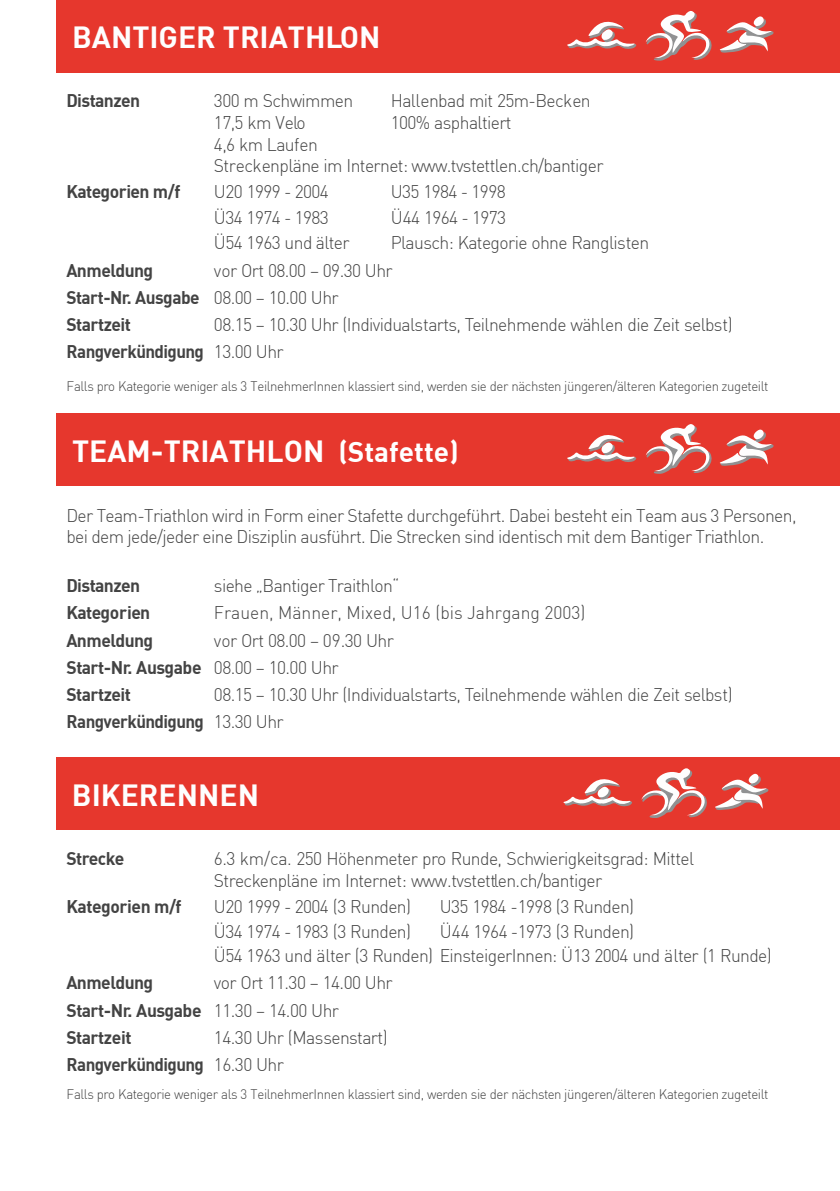
<style>
.page{position:relative;width:840px;height:1191px;background:#fff}
.page>*{position:absolute;margin:0;border:0;box-sizing:border-box;transform-origin:0 0}
.t1{font:30px "DIN Bold";color:#fefefe}
.t2{font:30px "DIN Bold";color:#fff}
.t3{font:300 18px/21.6px "DIN";letter-spacing:-.035em;color:#434343}
.t4{font:18px/27.2px "DIN Bold";letter-spacing:-.035em;color:#434343}
.t5{font:18px "DIN Bold";letter-spacing:-.035em;color:#434343;scale:.94 1}
.t6{font:300 18px "DIN";color:#434343}
.t7{font:18px/27.2px "DIN Bold";letter-spacing:-.035em;color:#434343;scale:.96 1}
.t8{font:300 13.6px "DIN";letter-spacing:-.03em;color:#434343}
.s1{font-family:"DIN";font-weight:300}
.s2{font-size:28px}
</style>
<div class="page">
<div style="left:57px;top:757px;width:782px;height:72px;background:#e6372d"></div>
<svg style="left:641px;top:768px;width:66px;height:50px"></svg>
<svg style="left:563px;top:779px;width:69px;height:27px"></svg>
<svg style="left:715px;top:773px;width:53px;height:37px"></svg>
<div style="left:57px;top:0;width:782px;height:72px;background:#e6372d"></div>
<svg style="left:645px;top:10px;width:67px;height:51px"></svg>
<svg style="left:567px;top:21px;width:69px;height:28px"></svg>
<svg style="left:719px;top:16px;width:54px;height:37px"></svg>
<div style="left:57px;top:413px;width:782px;height:72px;background:#e6372d"></div>
<svg style="left:645px;top:424px;width:67px;height:50px"></svg>
<svg style="left:567px;top:435px;width:69px;height:27px"></svg>
<svg style="left:719px;top:429px;width:54px;height:37px"></svg>
<h1 class="t1" style="left:72px;top:18px;width:310px">BANTIGER TRIATHLON</h1>
<p class="t4" style="left:66px;top:87px;width:75px">Distanzen</p>
<p class="t3" style="left:214px;top:92px;width:141px">300 m Schwimmen</p>
<p class="t3" style="left:390px;top:92px;width:201px">Hallenbad mit 25m-Becken</p>
<p class="t3" style="left:214px;top:114px;width:93px">17,5 km Velo</p>
<p class="t3" style="left:390px;top:114px;width:122px">100% asphaltiert</p>
<p class="t3" style="left:214px;top:135px;width:391px">4,6 km Laufen<br>Streckenpläne im Internet: www.tvstettlen.ch/bantiger</p>
<p class="t4" style="left:66px;top:177px;width:115px">Kategorien m/f</p>
<p class="t3" style="left:214px;top:183px;width:116px">U20 1999 - 2004</p>
<p class="t3" style="left:390px;top:183px;width:116px">U35 1984 - 1998</p>
<p class="t3" style="left:214px;top:208px;width:116px">Ü34 1974 - 1983</p>
<p class="t3" style="left:390px;top:208px;width:117px">Ü44 1964 - 1973</p>
<p class="t3" style="left:214px;top:234px;width:137px">Ü54 1963 und älter</p>
<p class="t3" style="left:390px;top:234px;width:260px">Plausch: Kategorie ohne Ranglisten</p>
<p class="t4" style="left:66px;top:256px;width:88px">Anmeldung</p>
<p class="t3" style="left:214px;top:261px;width:180px">vor Ort 08.00 – 09.30 Uhr</p>
<p class="t7" style="left:66px;top:283px;width:285px">Start-Nr. Ausgabe <span class="s1">08.00 – 10.00 Uhr<br></span>Startzeit</p>
<p class="t3" style="left:214px;top:316px;width:520px">08.15 – 10.30 Uhr (Individualstarts, Teilnehmende wählen die Zeit selbst)</p>
<p class="t5" style="left:66px;top:340px;width:233px">Rangverkündigung <span class="s1">13.00 Uhr</span></p>
<p class="t8" style="left:66px;top:381px;width:703px">Falls pro Kategorie weniger als 3 TeilnehmerInnen klassiert sind, werden sie der nächsten jüngeren/älteren Kategorien zugeteilt</p>
<h1 class="t2" style="left:72px;top:432px;width:388px">TEAM-TRIATHLON <span class="s2">(Stafette)</span></h1>
<p class="t3" style="left:66px;top:506px;width:731px">Der Team-Triathlon wird in Form einer Stafette durchgeführt. Dabei besteht ein Team aus 3 Personen, bei dem jede/jeder eine Disziplin ausführt. Die Strecken sind identisch mit dem Bantiger Triathlon.</p>
<p class="t4" style="left:66px;top:571px;width:75px">Distanzen</p>
<p class="t3" style="left:214px;top:576px;width:187px">siehe „Bantiger Traithlon“</p>
<p class="t4" style="left:66px;top:598px;width:85px">Kategorien</p>
<p class="t6" style="left:214px;top:606px;width:373px">Frauen, Männer, Mixed, U16 (bis Jahrgang 2003)</p>
<p class="t4" style="left:66px;top:625px;width:88px">Anmeldung</p>
<p class="t3" style="left:214px;top:631px;width:181px">vor Ort 08.00 – 09.30 Uhr</p>
<p class="t4" style="left:66px;top:653px;width:274px">Start-Nr. Ausgabe <span class="s1">08.00 – 10.00 Uhr<br></span>Startzeit</p>
<p class="t3" style="left:214px;top:686px;width:520px">08.15 – 10.30 Uhr (Individualstarts, Teilnehmende wählen die Zeit selbst)</p>
<p class="t5" style="left:66px;top:710px;width:233px">Rangverkündigung <span class="s1">13.30 Uhr</span></p>
<h1 class="t1" style="left:72px;top:775px;width:188px">BIKERENNEN</h1>
<p class="t4" style="left:66px;top:844px;width:60px">Strecke</p>
<p class="t3" style="left:214px;top:850px;width:481px">6.3 km/ca. 250 Höhenmeter pro Runde, Schwierigkeitsgrad: Mittel<br>Streckenpläne im Internet: www.tvstettlen.ch/bantiger</p>
<p class="t4" style="left:66px;top:891px;width:116px">Kategorien m/f</p>
<p class="t3" style="left:214px;top:897px;width:198px">U20 1999 - 2004 (3 Runden)</p>
<p class="t3" style="left:439px;top:897px;width:196px">U35 1984 -1998 (3 Runden)</p>
<p class="t3" style="left:214px;top:923px;width:198px">Ü34 1974 - 1983 (3 Runden)</p>
<p class="t3" style="left:214px;top:922px;width:559px;line-height:23.6px;text-indent:225px">Ü44 1964 -1973 (3 Runden)<br>Ü54 1963 und älter (3 Runden) EinsteigerInnen: Ü13 2004 und älter (1 Runde)</p>
<p class="t4" style="left:66px;top:968px;width:88px">Anmeldung</p>
<p class="t3" style="left:214px;top:974px;width:180px">vor Ort 11.30 – 14.00 Uhr</p>
<p class="t4" style="left:66px;top:995px;width:274px">Start-Nr. Ausgabe <span class="s1">11.30 – 14.00 Uhr<br></span>Startzeit</p>
<p class="t3" style="left:214px;top:1028px;width:175px">14.30 Uhr (Massenstart)</p>
<p class="t5" style="left:66px;top:1052px;width:233px">Rangverkündigung <span class="s1">16.30 Uhr</span></p>
<p class="t8" style="left:66px;top:1088px;width:703px">Falls pro Kategorie weniger als 3 TeilnehmerInnen klassiert sind, werden sie der nächsten jüngeren/älteren Kategorien zugeteilt</p>
</div>
